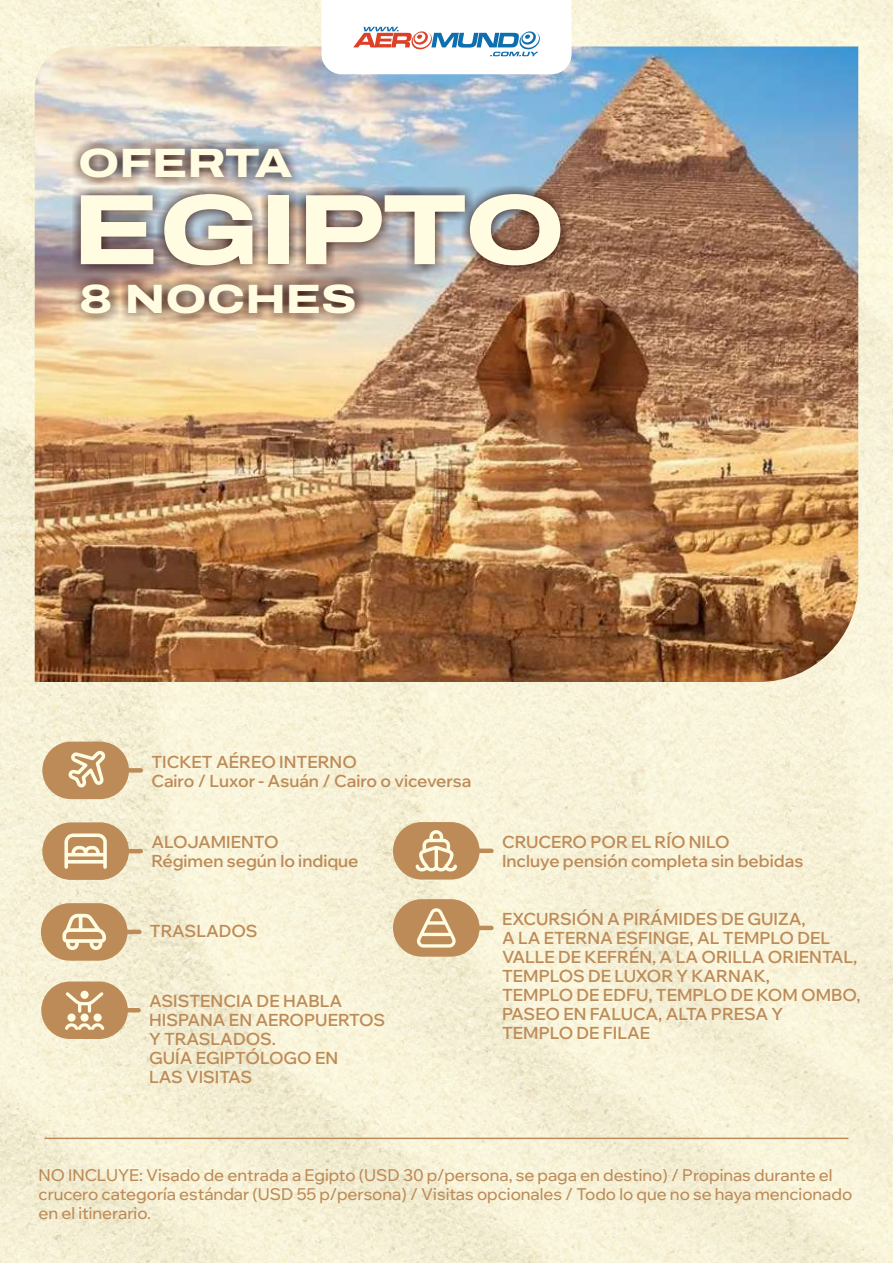
<style>
.page{position:relative;width:893px;height:1263px;background:#f7f2d8}
.page>*{position:absolute;margin:0;border:0;box-sizing:border-box;transform-origin:0 0}
.t1{font:800 100.2px "Archivo Expanded";color:#fffce1}
.t2{font:800 40.95px "Archivo Expanded";color:#fffce1}
.t3{font:16.95px/18.9px "Wix Madefor Display";color:#bd8b58}
.t4{font:16.5px/18.9px "Wix Madefor Display";color:#bd8b58}
</style>
<div class="page">
<img style="left:35px;top:46px;width:823px;height:636px">
<img style="left:18px;top:89px;width:602px;height:294px">
<hr style="left:98px;top:930px;width:41px;height:4px;background:#bd8b58">
<div style="left:41px;top:903px;width:87px;height:58px;background:#bd8b58;border-radius:29px"></div>
<svg style="left:62px;top:914px;width:44px;height:36px"></svg>
<hr style="left:100px;top:849px;width:41px;height:4px;background:#bd8b58">
<hr style="left:98px;top:1008px;width:41px;height:4px;background:#bd8b58">
<div style="left:42px;top:822px;width:87px;height:58px;background:#bd8b58;border-radius:29px"></div>
<svg style="left:64px;top:833px;width:43px;height:36px"></svg>
<div style="left:100px;top:768px;width:41px;height:5px;background:#bd8b58"></div>
<div style="left:42px;top:742px;width:87px;height:57px;background:#bd8b58;border-radius:29px"></div>
<svg style="left:68px;top:751px;width:38px;height:37px"></svg>
<div style="left:450px;top:848px;width:41px;height:5px;background:#bd8b58"></div>
<div style="left:393px;top:822px;width:87px;height:57px;background:#bd8b58;border-radius:29px"></div>
<svg style="left:416px;top:830px;width:41px;height:42px"></svg>
<hr style="left:450px;top:926px;width:41px;height:4px;background:#bd8b58">
<div style="left:393px;top:899px;width:87px;height:58px;background:#bd8b58;border-radius:29px"></div>
<svg style="left:417px;top:908px;width:39px;height:39px"></svg>
<div style="left:41px;top:981px;width:87px;height:58px;background:#bd8b58;border-radius:29px"></div>
<svg style="left:65px;top:1023px;width:39px;height:7px"></svg>
<svg style="left:66px;top:992px;width:37px;height:21px"></svg>
<div style="left:80px;top:991px;width:9px;height:8px;background:#fffce1;border-radius:50%"></div>
<div style="left:93px;top:1013px;width:9px;height:9px;background:#fffce1;border-radius:50%"></div>
<div style="left:67px;top:1013px;width:9px;height:9px;background:#fffce1;border-radius:50%"></div>
<div style="left:80px;top:1013px;width:9px;height:9px;background:#fffce1;border-radius:50%"></div>
<svg style="left:321px;top:0;width:251px;height:74px;background:#eeeef1"></svg>
<hr style="left:45px;top:1137px;width:803px;height:2px;background:#bd8b58">
<h2 class="t2" style="left:78px;top:132px;width:216px">OFERTA</h2>
<h1 class="t1" style="left:72px;top:155px;width:495px">EGIPTO</h1>
<h2 class="t2" style="left:80px;top:268px;width:279px">8 NOCHES</h2>
<p class="t3" style="left:151px;top:751px;width:322px">TICKET AÉREO INTERNO<br>Cairo / Luxor - Asuán / Cairo o viceversa</p>
<p class="t3" style="left:151px;top:832px;width:209px">ALOJAMIENTO<br>Régimen según lo indique</p>
<p class="t3" style="left:150px;top:920px;width:109px">TRASLADOS</p>
<p class="t3" style="left:149px;top:991px;width:238px">ASISTENCIA DE HABLA<br>HISPANA EN AEROPUERTOS<br>Y TRASLADOS.<br>GUÍA EGIPTÓLOGO EN<br>LAS VISITAS</p>
<p class="t3" style="left:502px;top:831px;width:303px">CRUCERO POR EL RÍO NILO<br>Incluye pensión completa sin bebidas</p>
<p class="t3" style="left:502px;top:908px;width:360px">EXCURSIÓN A PIRÁMIDES DE GUIZA,<br>A LA ETERNA ESFINGE, AL TEMPLO DEL<br>VALLE DE KEFRÉN, A LA ORILLA ORIENTAL,<br>TEMPLOS DE LUXOR Y KARNAK,<br>TEMPLO DE EDFU, TEMPLO DE KOM OMBO,<br>PASEO EN FALUCA, ALTA PRESA Y<br>TEMPLO DE FILAE</p>
<p class="t4" style="left:39px;top:1165px;width:815px">NO INCLUYE: Visado de entrada a Egipto (USD 30 p/persona, se paga en destino) / Propinas durante el crucero categoría estándar (USD 55 p/persona) / Visitas opcionales / Todo lo que no se haya mencionado en el itinerario.</p>
</div>
